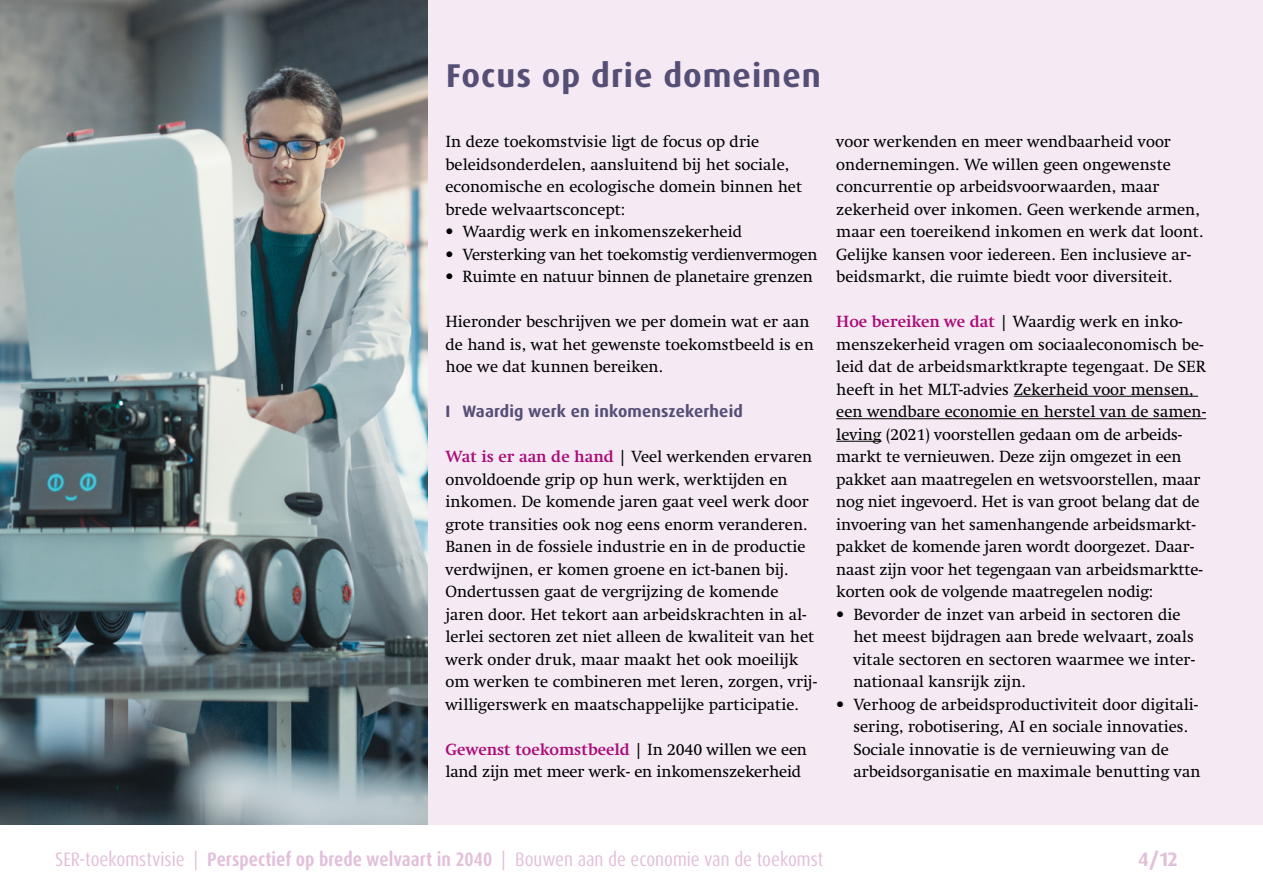
<style>
.page{position:relative;width:1263px;height:893px;background:#fff}
.page>*{position:absolute;margin:0;border:0;box-sizing:border-box;transform-origin:0 0}
.t1{font:700 33px "Dax OT";letter-spacing:.03em;color:#554f76}
.t2{font:condensed 19.5px "Dax OT";color:#e2bfda}
.t3{font:700 19.5px "Dax OT";color:#e2bfda}
.t4{font:16.5px/22.5px "Swift LT Pro";color:#000}
.t5{font:16.5px "Swift LT Pro";letter-spacing:-.02em;color:#000}
.t6{font:700 16.5px "Dax OT";letter-spacing:.01em;color:#554f76}
.s1{font-weight:700;color:#aa0c77}
.s2{font-weight:700}
</style>
<div class="page">
<div style="left:0;top:0;width:1263px;height:824px;background:#f5eaf4"></div>
<img style="left:0;top:0;width:427px;height:825px">
<hr style="left:1014px;top:396px;width:184px;height:1px;background:#000">
<hr style="left:836px;top:418px;width:370px;height:1px;background:#000">
<hr style="left:836px;top:441px;width:46px;height:1px;background:#000">
<h1 class="t1" style="left:446px;top:54px;width:376px">Focus op drie domeinen</h1>
<p class="t4" style="left:445px;top:130px;width:358px">In deze toekomstvisie ligt de focus op drie beleidsonderdelen, aansluitend bij het sociale, economische en ecologische domein binnen het brede welvaartsconcept:</p>
<p class="t4" style="left:445px;top:220px;width:298px">• Waardig werk en inkomenszekerheid</p>
<p class="t5" style="left:445px;top:244px;width:373px">• Versterking van het toekomstig verdienvermogen</p>
<p class="t4" style="left:445px;top:265px;width:369px">• Ruimte en natuur binnen de planetaire grenzen</p>
<p class="t4" style="left:445px;top:310px;width:370px">Hieronder beschrijven we per domein wat er aan de hand is, wat het gewenste toekomstbeeld is en hoe we dat kunnen bereiken.</p>
<p class="t6" style="left:445px;top:401px;width:299px">I Waardig werk en inkomenszekerheid</p>
<p class="t4" style="left:445px;top:445px;width:373px"><span class="s1">Wat is er aan de hand</span> | Veel werkenden ervaren onvoldoende grip op hun werk, werktijden en inkomen. De komende jaren gaat veel werk door grote transities ook nog eens enorm veranderen.<br>Banen in de fossiele industrie en in de productie verdwijnen, er komen groene en ict-banen bij.<br>Ondertussen gaat de vergrijzing de komende jaren door. Het tekort aan arbeidskrachten in al&shy;lerlei sectoren zet niet alleen de kwaliteit van het werk onder druk, maar maakt het ook moeilijk om werken te combineren met leren, zorgen, vrij&shy;willigerswerk en maatschappelijke participatie.</p>
<p class="t4" style="left:445px;top:738px;width:363px"><span class="s1">Gewenst toekomstbeeld</span> | In 2040 willen we een land zijn met meer werk- en inkomenszekerheid</p>
<p class="t4" style="left:836px;top:130px;width:369px">voor werkenden en meer wendbaarheid voor ondernemingen. We willen geen ongewenste concurrentie op arbeidsvoorwaarden, maar zekerheid over inkomen. Geen werkende armen, maar een toereikend inkomen en werk dat loont.<br>Gelijke kansen voor iedereen. Een inclusieve ar&shy;beidsmarkt, die ruimte biedt voor diversiteit.</p>
<p class="t4" style="left:836px;top:310px;width:371px"><span class="s1">Hoe bereiken we dat</span> | Waardig werk en inko&shy;menszekerheid vragen om sociaaleconomisch be&shy;leid dat de arbeidsmarktkrapte tegengaat. De SER heeft in het MLT-advies Zekerheid voor mensen, een wendbare economie en herstel van de samen&shy;leving (2021) voorstellen gedaan om de arbeids&shy;markt te vernieuwen. Deze zijn omgezet in een pakket aan maatregelen en wetsvoorstellen, maar nog niet ingevoerd. Het is van groot belang dat de invoering van het samenhangende arbeidsmarkt&shy;pakket de komende jaren wordt doorgezet. Daar&shy;naast zijn voor het tegengaan van arbeidsmarktte&shy;korten ook de volgende maatregelen nodig:</p>
<p class="t4" style="left:853px;top:603px;width:343px;text-indent:-17px">• Bevorder de inzet van arbeid in sectoren die het meest bijdragen aan brede welvaart, zoals vitale sectoren en sectoren waarmee we inter&shy;nationaal kansrijk zijn.</p>
<p class="t4" style="left:853px;top:693px;width:349px;text-indent:-17px">• Verhoog de arbeidsproductiviteit door digitali&shy;sering, robotisering, AI en sociale innovaties.<br>Sociale innovatie is de vernieuwing van de arbeidsorganisatie en maximale benutting van</p>
<p class="t2" style="left:55px;top:847px;width:770px">SER-toekomstvisie | <span class="s2">Perspectief op brede welvaart in 2040</span> | Bouwen aan de economie van de toekomst</p>
<p class="t3" style="left:1138px;top:846px;width:41px">4/12</p>
</div>
